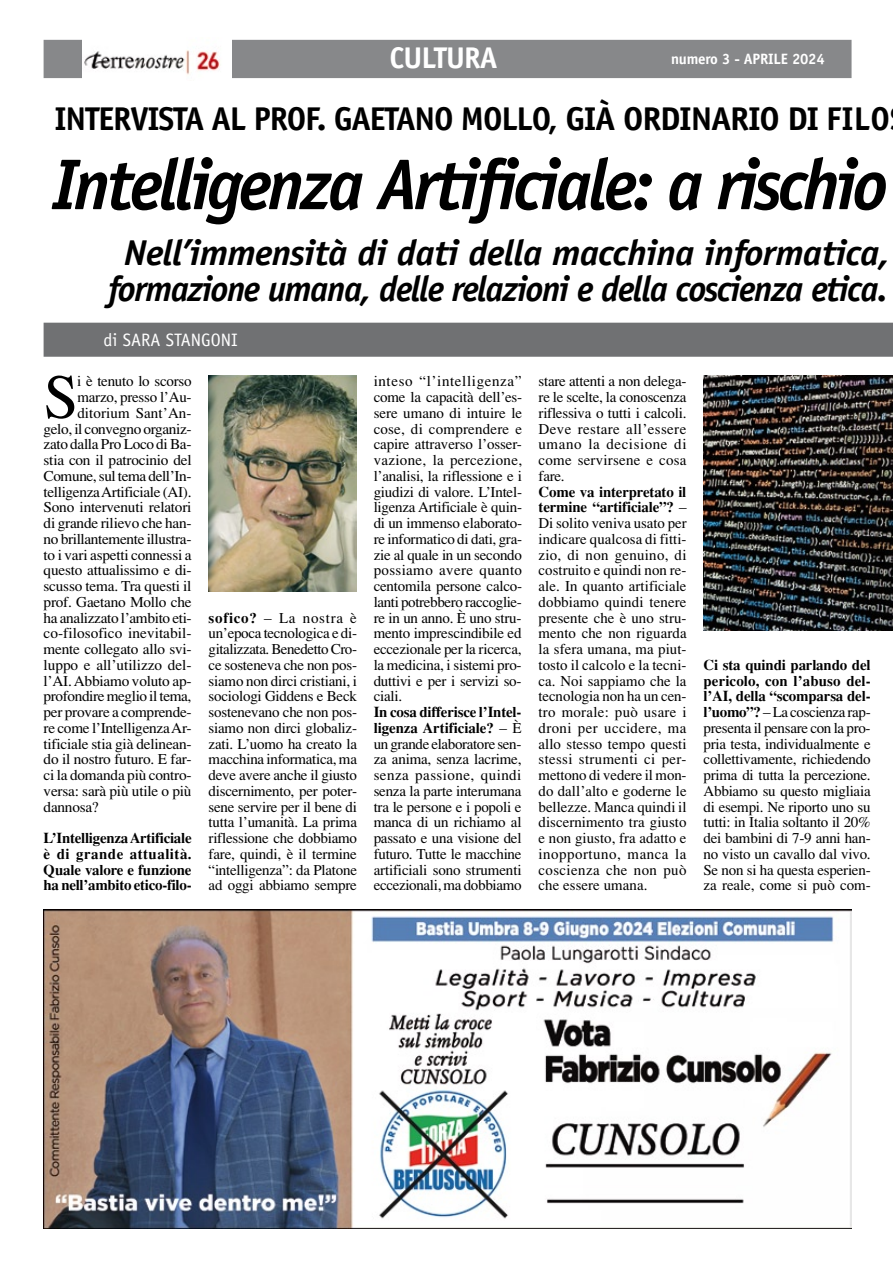
<style>
.page{position:relative;width:893px;height:1276px;background:#fff}
.page>*{position:absolute;margin:0;border:0;box-sizing:border-box;transform-origin:0 0}
.t1{font:italic 700 72px "Officina Sans";letter-spacing:-.05em;color:#000}
.t2{font:62.55px "Times";color:#000}
.t3{font:italic 700 36px/36px "Officina Sans";letter-spacing:-.04em;color:#000;text-align:center;scale:1.04 1}
.t4{font:700 33px "Officina Sans";letter-spacing:-.035em;color:#000}
.t5{font:700 30px "Officina Sans";letter-spacing:-.035em;color:#fff}
.t6{font:18px "Officina Sans";color:#fff}
.t7{font:15px/15.8px "Times";letter-spacing:-.015em;color:#000;text-align:justify}
.t8{font:700 15px/15.8px "Times";letter-spacing:-.015em;color:#000;text-align:justify}
.t9{font:15px "Times";letter-spacing:.005em;color:#000}
.t10{font:700 15px "Officina Sans";letter-spacing:-.015em;color:#fff}
.t11{font:15px "Times";letter-spacing:.01em;color:#000}
.s1{font-weight:700}
</style>
<div class="page">
<div style="left:44px;top:323px;width:849px;height:34px;background:#707173"></div>
<div style="left:44px;top:41px;width:807px;height:36px;background:#87888a"></div>
<div style="left:44px;top:40px;width:807px;height:38px;border:2px solid #87888a"></div>
<img style="left:704px;top:376px;width:189px;height:255px">
<img style="left:209px;top:376px;width:148px;height:215px">
<img style="left:44px;top:909px;width:807px;height:319px">
<img style="left:82px;top:40px;width:149px;height:38px">
<h3 class="t5" style="left:390px;top:39px;width:110px">CULTURA</h3>
<p class="t10" style="left:671px;top:50px;width:155px">numero 3 - APRILE 2024</p>
<h3 class="t4" style="left:55px;top:98px;width:837px">INTERVISTA AL PROF. GAETANO MOLLO, GIÀ ORDINARIO DI FILO</h3>
<h1 class="t1" style="left:53px;top:141px;width:837px">Intelligenza Artificiale: a rischio</h1>
<h3 class="t3" style="left:108px;top:235px;width:754px">Nell’immensità di dati della macchina informatica, formazione umana, delle relazioni e della coscienza etica.</h3>
<p class="t6" style="left:103px;top:330px;width:136px">di SARA STANGONI</p>
<h2 class="t2" style="left:44px;top:362px;width:36px">S</h2>
<p class="t7" style="left:77px;top:373px;width:116px">i è tenuto lo scorso</p>
<p class="t7" style="left:77px;top:389px;width:116px">marzo, presso l’Au-</p>
<p class="t11" style="left:77px;top:404px;width:116px">ditorium Sant’An-</p>
<p class="t7" style="left:44px;top:421px;width:149px">gelo, il convegno organiz-</p>
<p class="t7" style="left:44px;top:436px;width:149px">zato dalla Pro Loco di Ba-</p>
<p class="t7" style="left:44px;top:452px;width:150px">stia con il patrocinio del</p>
<p class="t7" style="left:44px;top:468px;width:149px">Comune, sul tema dell’In-</p>
<p class="t7" style="left:44px;top:484px;width:149px">telligenza Artificiale (AI).</p>
<p class="t7" style="left:44px;top:499px;width:149px">Sono intervenuti relatori</p>
<p class="t7" style="left:44px;top:515px;width:149px">di grande rilievo che han-</p>
<p class="t7" style="left:44px;top:531px;width:149px">no brillantemente illustra-</p>
<p class="t7" style="left:44px;top:547px;width:150px">to i vari aspetti connessi a</p>
<p class="t7" style="left:44px;top:562px;width:149px">questo attualissimo e di-</p>
<p class="t7" style="left:44px;top:578px;width:149px">scusso tema. Tra questi il</p>
<p class="t7" style="left:44px;top:594px;width:149px">prof. Gaetano Mollo che</p>
<p class="t7" style="left:44px;top:610px;width:150px">ha analizzato l’ambito eti-</p>
<p class="t9" style="left:44px;top:625px;width:149px">co-filosofico inevitabil-</p>
<p class="t7" style="left:44px;top:641px;width:150px">mente collegato allo svi-</p>
<p class="t7" style="left:44px;top:657px;width:149px">luppo e all’utilizzo del-</p>
<p class="t7" style="left:44px;top:672px;width:149px">l’AI. Abbiamo voluto ap-</p>
<p class="t7" style="left:44px;top:688px;width:149px">profondire meglio il tema,</p>
<p class="t7" style="left:44px;top:704px;width:150px">per provare a comprende-</p>
<p class="t7" style="left:44px;top:720px;width:149px">re come l’Intelligenza Ar-</p>
<p class="t7" style="left:44px;top:735px;width:150px">tificiale stia già delinean-</p>
<p class="t7" style="left:44px;top:751px;width:149px">do il nostro futuro. E far-</p>
<p class="t7" style="left:44px;top:767px;width:149px">ci la domanda più contro-</p>
<p class="t7" style="left:44px;top:783px;width:149px">versa: sarà più utile o più</p>
<p class="t7" style="left:44px;top:798px;width:57px">dannosa?</p>
<p class="t8" style="left:44px;top:830px;width:150px">L’Intelligenza Artificiale è di grande attualità.<br>Quale valore e funzione ha nell’ambito etico-filo-</p>
<p class="t7" style="left:209px;top:610px;width:150px"><span class="s1">sofico?</span> – La nostra è un’epoca tecnologica e di&shy;gitalizzata. Benedetto Cro&shy;ce sosteneva che non pos&shy;siamo non dirci cristiani, i sociologi Giddens e Beck sostenevano che non pos&shy;siamo non dirci globaliz&shy;zati. L’uomo ha creato la macchina informatica, ma deve avere anche il giusto discernimento, per poter&shy;sene servire per il bene di tutta l’umanità. La prima riflessione che dobbiamo fare, quindi, è il termine “intelligenza”: da Platone ad oggi abbiamo sempre</p>
<p class="t7" style="left:374px;top:373px;width:150px">inteso “l’intelligenza” come la capacità dell’es&shy;sere umano di intuire le cose, di comprendere e capire attraverso l’osser&shy;vazione, la percezione, l’analisi, la riflessione e i giudizi di valore. L’Intel&shy;ligenza Artificiale è quin&shy;di un immenso elaborato&shy;re informatico di dati, gra&shy;zie al quale in un secondo possiamo avere quanto centomila persone calco&shy;lanti potrebbero raccoglie&shy;re in un anno. È uno stru&shy;mento imprescindibile ed eccezionale per la ricerca, la medicina, i sistemi pro&shy;duttivi e per i servizi so&shy;ciali.</p>
<p class="t7" style="left:374px;top:704px;width:149px"><span class="s1">In cosa differisce l’Intel&shy;ligenza Artificiale?</span> – È un grande elaboratore sen&shy;za anima, senza lacrime, senza passione, quindi senza la parte interumana tra le persone e i popoli e manca di un richiamo al passato e una visione del futuro. Tutte le macchine artificiali sono strumenti eccezionali, ma dobbiamo</p>
<p class="t7" style="left:539px;top:373px;width:149px">stare attenti a non delega&shy;re le scelte, la conoscenza riflessiva o tutti i calcoli.<br>Deve restare all’essere umano la decisione di come servirsene e cosa fare.</p>
<p class="t7" style="left:539px;top:484px;width:150px"><span class="s1">Come va interpretato il termine “artificiale”?</span> – Di solito veniva usato per indicare qualcosa di fitti&shy;zio, di non genuino, di costruito e quindi non re&shy;ale. In quanto artificiale dobbiamo quindi tenere presente che è uno stru&shy;mento che non riguarda la sfera umana, ma piut&shy;tosto il calcolo e la tecni&shy;ca. Noi sappiamo che la tecnologia non ha un cen&shy;tro morale: può usare i droni per uccidere, ma allo stesso tempo questi stessi strumenti ci per&shy;mettono di vedere il mon&shy;do dall’alto e goderne le bellezze. Manca quindi il discernimento tra giusto e non giusto, fra adatto e inopportuno, manca la coscienza che non può che essere umana.</p>
<p class="t7" style="left:703px;top:657px;width:169px"><span class="s1">Ci sta quindi parlando del pericolo, con l’abuso del&shy;l’AI, della “scomparsa del&shy;l’uomo”?</span> – La coscienza rap&shy;presenta il pensare con la pro&shy;pria testa, individualmente e collettivamente, richiedendo prima di tutta la percezione.<br>Abbiamo su questo migliaia di esempi. Ne riporto uno su tutti: in Italia soltanto il 20% dei bambini di 7-9 anni han&shy;no visto un cavallo dal vivo.<br>Se non si ha questa esperien&shy;za reale, come si può com-</p>
</div>
